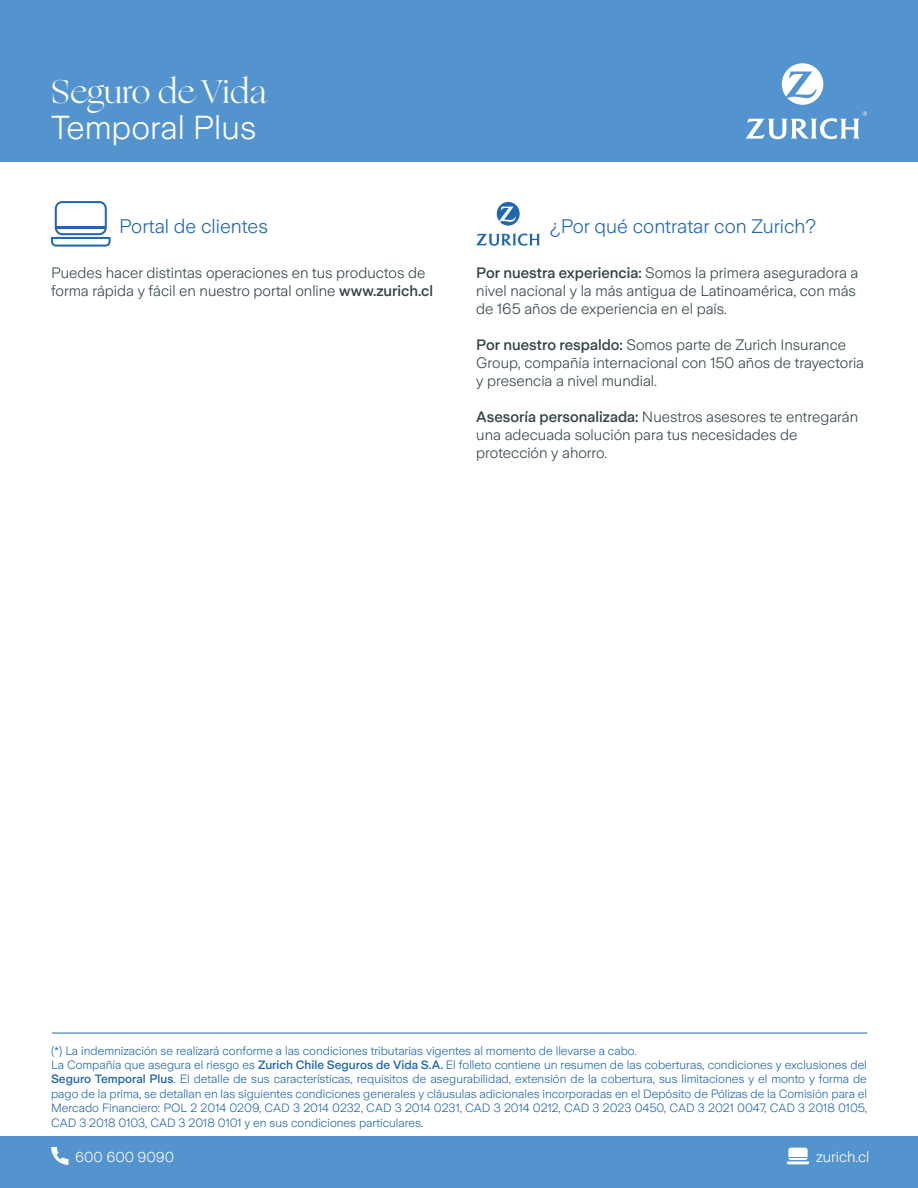
<style>
.page{position:relative;width:918px;height:1188px;background:#fff}
.page>*{position:absolute;margin:0;border:0;box-sizing:border-box;transform-origin:0 0}
.t1{font:33px "Ogg";color:#fff}
.t2{font:300 33px "Zurich Sans";color:#fff}
.t3{font:300 19.5px "Zurich Sans";color:#2167ad}
.t4{font:300 15px/18px "Zurich Sans";color:#344549}
.t5{font:300 15px "Zurich Sans";color:#fff}
.t6{font:300 14.25px "Zurich Sans";color:#fff}
.t7{font:300 12px/14.4px "Zurich Sans";color:#2167ad;text-align:justify}
.s1{font-weight:500}
</style>
<div class="page">
<div style="left:0;top:0;width:918px;height:162px;background:#5494ce"></div>
<div style="left:0;top:1137px;width:918px;height:51px;background:#5494ce"></div>
<div style="left:788px;top:1148px;width:20px;height:12px;background:#fff;border-radius:2px"></div>
<svg style="left:787px;top:1157px;width:22px;height:7px"></svg>
<svg style="left:51px;top:1147px;width:17px;height:18px"></svg>
<svg style="left:782px;top:63px;width:41px;height:42px"></svg>
<svg style="left:746px;top:111px;width:121px;height:28px"></svg>
<hr style="left:52px;top:1033px;width:815px;height:1px;background:#2167ad">
<svg style="left:51px;top:201px;width:60px;height:46px"></svg>
<svg style="left:497px;top:202px;width:23px;height:24px"></svg>
<svg style="left:476px;top:234px;width:64px;height:12px"></svg>
<h1 class="t1" style="left:51px;top:70px;width:217px">Seguro de Vida</h1>
<h1 class="t2" style="left:51px;top:110px;width:207px">Temporal Plus</h1>
<p class="t3" style="left:119px;top:215px;width:150px">Portal de clientes</p>
<p class="t4" style="left:51px;top:264px;width:383px">Puedes hacer distintas operaciones en tus productos de forma rápida y fácil en nuestro portal online <span class="s1">www.zurich.cl</span></p>
<p class="t3" style="left:550px;top:215px;width:268px">¿Por qué contratar con Zurich?</p>
<p class="t4" style="left:476px;top:264px;width:384px"><span class="s1">Por nuestra experiencia:</span> Somos la primera aseguradora a nivel nacional y la más antigua de Latinoamérica, con más de 165 años de experiencia en el país.</p>
<p class="t4" style="left:476px;top:336px;width:389px"><span class="s1">Por nuestro respaldo:</span> Somos parte de Zurich Insurance<br>Group, compañía internacional con 150 años de trayectoria y presencia a nivel mundial.</p>
<p class="t4" style="left:476px;top:408px;width:383px"><span class="s1">Asesoría personalizada:</span> Nuestros asesores te entregarán una adecuada solución para tus necesidades de protección y ahorro.</p>
<p class="t7" style="left:51px;top:1043px;width:587px">(*) La indemnización se realizará conforme a las condiciones tributarias vigentes al momento de llevarse a cabo.</p>
<p class="t7" style="left:51px;top:1058px;width:817px">La Compañía que asegura el riesgo es <span class="s1">Zurich Chile Seguros de Vida S.A.</span> El folleto contiene un resumen de las coberturas, condiciones y exclusiones del <span class="s1">Seguro Temporal Plus</span>. El detalle de sus características, requisitos de asegurabilidad, extensión de la cobertura, sus limitaciones y el monto y forma de pago de la prima, se detallan en las siguientes condiciones generales y cláusulas adicionales incorporadas en el Depósito de Pólizas de la Comisión para el Mercado Financiero: POL 2 2014 0209, CAD 3 2014 0232, CAD 3 2014 0231, CAD 3 2014 0212, CAD 3 2023 0450, CAD 3 2021 0047, CAD 3 2018 0105, CAD 3 2018 0103, CAD 3 2018 0101 y en sus condiciones particulares.</p>
<p class="t6" style="left:75px;top:1150px;width:101px">600 600 9090</p>
<p class="t5" style="left:816px;top:1149px;width:55px">zurich.cl</p>
</div>
